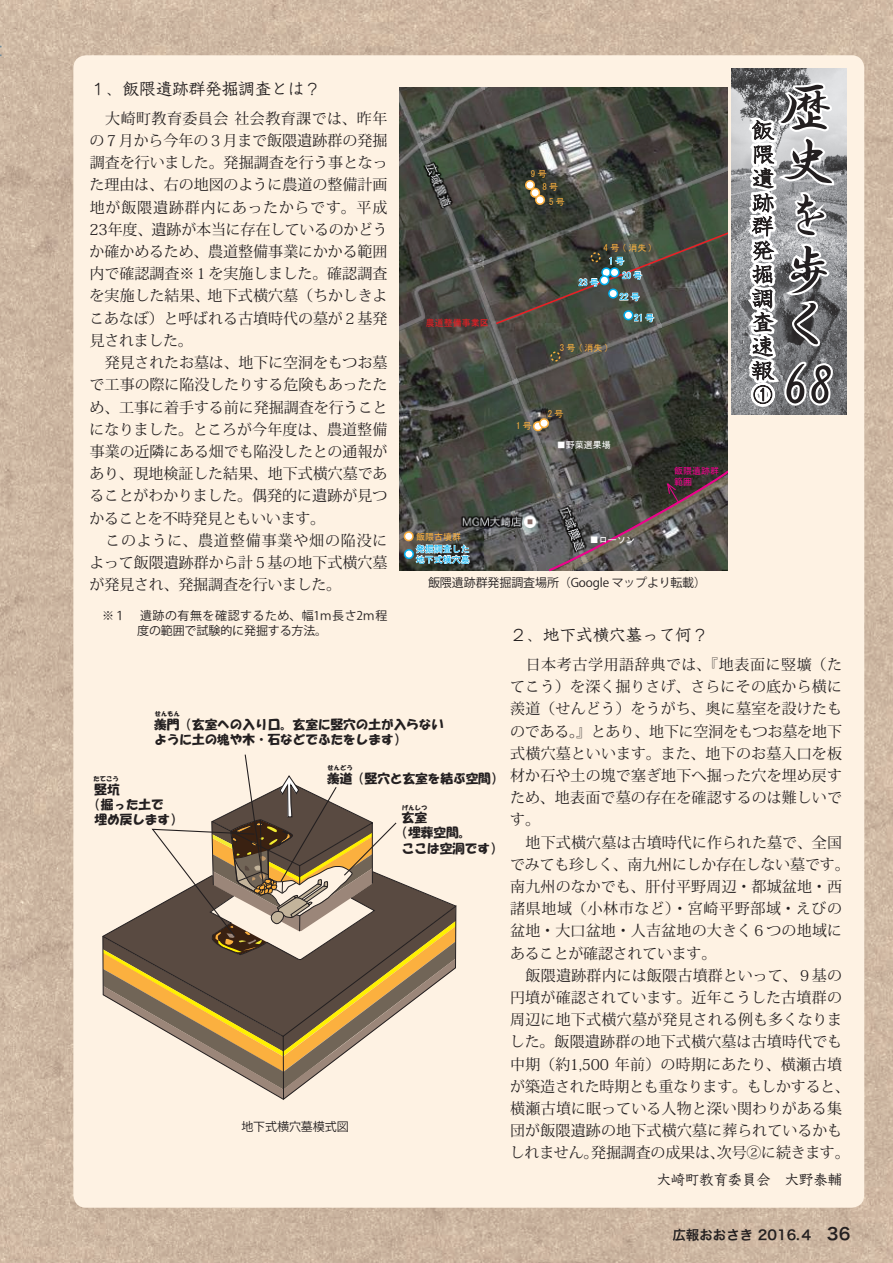
<style>
.page{position:relative;width:893px;height:1263px;background:#fff}
.page>*{position:absolute;margin:0;border:0;box-sizing:border-box;transform-origin:0 0}
.t1{font:54px "HGS Gyoshotai";color:#231f20}
.カレンダー内容{font:16.5px "Kyoka ICA Pro";color:#231f20}
.カレンダー内容-2{font:15px/22.2px "Koz Min Pro";letter-spacing:.005em;color:#231f20;text-align:justify}
.カレンダー内容-3{font:14.25px "Kyoka ICA Pro";color:#231f20}
.t2{font:13.5px "Hira Kaku Pro W6";color:#231f20}
.t3{font:12.6px/15.1px "HG Soei Kakupoptai";color:#231f20}
.カレンダー内容-4{font:12px/15px "Koz Go Pro";letter-spacing:-.01em;color:#231f20}
.t4{font:9px/15.3px "MS Gothic";letter-spacing:.25em;color:#fbb03f}
.t5{font:9px/14.4px "MS Gothic";color:#00aeef}
.t6{font:9px "MS Gothic";color:#fff}
.t7{font:9px "MS Gothic";color:#ee1d23}
.t8{font:9px/10.5px "MS Gothic";color:#ed028c}
.t9{font:6.3px "HG Soei Kakupoptai";color:#231f20}
.s1{font-family:"HG Kyokashotai"}
.s2{font-size:16.5px}
</style>
<div class="page">
<img style="left:0;top:0;width:893px;height:1263px">
<div style="left:73px;top:55px;width:791px;height:1153px;background:#fef2e3;border-radius:13px"></div>
<svg style="left:0;top:45px;width:3px;height:1162px;background:#cdb8a2"></svg>
<img style="left:731px;top:68px;width:115px;height:346px">
<svg style="left:739px;top:68px;width:97px;height:347px;background:#98989a"></svg>
<img style="left:399px;top:87px;width:328px;height:483px">
<svg style="left:546px;top:468px;width:181px;height:104px;background:#595352"></svg>
<div style="left:531px;top:188px;width:8px;height:9px;background:#fff;border-radius:50%"></div>
<div style="left:530px;top:188px;width:10px;height:10px;border:2px solid #fbb03f;border-radius:50%"></div>
<div style="left:526px;top:181px;width:8px;height:8px;background:#fff;border-radius:50%"></div>
<div style="left:525px;top:180px;width:10px;height:10px;border:2px solid #fbb03f;border-radius:50%"></div>
<div style="left:536px;top:196px;width:8px;height:8px;background:#fff;border-radius:50%"></div>
<div style="left:535px;top:195px;width:10px;height:10px;border:2px solid #fbb03f;border-radius:50%"></div>
<div style="left:534px;top:422px;width:8px;height:8px;background:#fff;border-radius:50%"></div>
<div style="left:533px;top:421px;width:10px;height:10px;border:2px solid #fbb03f;border-radius:50%"></div>
<div style="left:540px;top:419px;width:8px;height:8px;background:#fff;border-radius:50%"></div>
<div style="left:539px;top:418px;width:10px;height:10px;border:2px solid #fbb03f;border-radius:50%"></div>
<div style="left:405px;top:550px;width:8px;height:8px;background:#fff;border-radius:50%"></div>
<div style="left:404px;top:549px;width:10px;height:10px;border:2px solid #00aeef;border-radius:50%"></div>
<div style="left:404px;top:532px;width:9px;height:9px;background:#fff;border-radius:50%"></div>
<div style="left:404px;top:531px;width:10px;height:10px;border:2px solid #fbb03f;border-radius:50%"></div>
<div style="left:550px;top:352px;width:10px;height:10px;border:2px dashed #fbb03f;border-radius:50%"></div>
<svg style="left:494px;top:231px;width:233px;height:94px;background:#4f5149"></svg>
<svg style="left:415px;top:544px;width:55px;height:27px"></svg>
<svg style="left:102px;top:754px;width:354px;height:346px"></svg>
<p class="カレンダー内容" style="left:90px;top:76px;width:233px">１、飯隈遺跡群発掘調査とは？</p>
<p class="カレンダー内容-2" style="left:89px;top:107px;width:300px">　大崎町教育委員会社会教育課では、昨年の７月から今年の３月まで飯隈遺跡群の発掘調査を行いました。発掘調査を行う事となった理由は、右の地図のように農道の整備計画地が飯隈遺跡群内にあったからです。平成23年度、遺跡が本当に存在しているのかどうか確かめるため、農道整備事業にかかる範囲内で確認調査※１を実施しました。確認調査を実施した結果、地下式横穴墓（ちかしきよこあなぼ）と呼ばれる古墳時代の墓が２基発見されました。</p>
<p class="カレンダー内容-2" style="left:90px;top:351px;width:300px">　発見されたお墓は、地下に空洞をもつお墓で工事の際に陥没したりする危険もあったため、工事に着手する前に発掘調査を行うことになりました。ところが今年度は、農道整備事業の近隣にある畑でも陥没したとの通報があり、現地検証した結果、地下式横穴墓であることがわかりました。偶発的に遺跡が見つかることを不時発見ともいいます。</p>
<p class="カレンダー内容-2" style="left:90px;top:529px;width:300px">　このように、農道整備事業や畑の陥没によって飯隈遺跡群から計５基の地下式横穴墓が発見され、発掘調査を行いました。</p>
<p class="カレンダー内容-4" style="left:137px;top:608px;width:252px;text-indent:-35px">※１　 遺跡の有無を確認するため、幅1ｍ長さ2ｍ程度の範囲で試験的に発掘する方法。</p>
<p class="t4" style="left:531px;top:166px;width:17px">9号</p>
<p class="t4" style="left:549px;top:179px;width:17px;text-indent:-7px">8号<br>5号</p>
<p class="t4" style="left:604px;top:240px;width:51px">4号(消失)</p>
<p class="t5" style="left:622px;top:254px;width:22px;text-indent:-13px">1号<br>20 号</p>
<p class="t5" style="left:578px;top:275px;width:22px">23 号</p>
<p class="t5" style="left:619px;top:290px;width:22px">22 号</p>
<p class="t5" style="left:634px;top:311px;width:22px">21 号</p>
<p class="t7" style="left:426px;top:318px;width:64px">農道整備事業区</p>
<p class="t4" style="left:560px;top:340px;width:51px">3号(消失)</p>
<p class="t1" style="left:783px;top:358px;width:52px">68</p>
<p class="t4" style="left:548px;top:406px;width:17px">2号</p>
<p class="t4" style="left:516px;top:418px;width:17px">1号</p>
<p class="t6" style="left:557px;top:441px;width:55px">■野菜選果場</p>
<p class="t8" style="left:674px;top:466px;width:46px">飯隈遺跡群範囲</p>
<p class="t4" style="left:416px;top:529px;width:46px">飯隈古墳群</p>
<p class="t6" style="left:590px;top:535px;width:46px"><span class="s1">■</span>ローソン</p>
<p class="t5" style="left:416px;top:544px;width:55px;line-height:10.5px">発掘調査した地下式横穴墓</p>
<p class="カレンダー内容-4" style="left:428px;top:575px;width:280px">飯隈遺跡群発掘調査場所（Google マップより転載）</p>
<p class="カレンダー内容" style="left:510px;top:622px;width:199px">２、地下式横穴墓って何？</p>
<p class="カレンダー内容-2" style="left:510px;top:653px;width:334px">　日本考古学用語辞典では、『地表面に竪壙（たてこう）を深く掘りさげ、さらにその底から横に羨道（せんどう）をうがち、奥に墓室を設けたものである。』とあり、地下に空洞をもつお墓を地下式横穴墓といいます。また、地下のお墓入口を板材か石や土の塊で塞ぎ地下へ掘った穴を埋め戻すため、地表面で墓の存在を確認するのは難しいです。</p>
<p class="カレンダー内容-2" style="left:510px;top:830px;width:341px;text-align:left">　地下式横穴墓は古墳時代に作られた墓で、全国でみても珍しく、南九州にしか存在しない墓です。南九州のなかでも、肝付平野周辺・都城盆地・西諸県地域（小林市など）・宮崎平野部域・えびの盆地・大口盆地・人吉盆地の大きく６つの地域にあることが確認されています。</p>
<p class="カレンダー内容-2" style="left:510px;top:964px;width:341px;text-align:left">　飯隈遺跡群内には飯隈古墳群といって、９基の円墳が確認されています。近年こうした古墳群の周辺に地下式横穴墓が発見される例も多くなりました。飯隈遺跡群の地下式横穴墓は古墳時代でも中期（約1,500 年前）の時期にあたり、横瀬古墳が築造された時期とも重なります。もしかすると、横瀬古墳に眠っている人物と深い関わりがある集団が飯隈遺跡の地下式横穴墓に葬られているかもしれません。発掘調査の成果は、次号②に続きます。</p>
<p class="t9" style="left:155px;top:710px;width:27px">せんもん</p>
<p class="t3" style="left:154px;top:717px;width:291px">羨門（玄室への入り口。玄室に竪穴の土が入らないように土の塊や木・石などでふたをします）</p>
<p class="t3" style="left:327px;top:771px;width:178px">羨道（竪穴と玄室を結ぶ空間）</p>
<p class="t3" style="left:402px;top:810px;width:27px">玄室</p>
<p class="t3" style="left:396px;top:825px;width:77px">（埋葬空間。</p>
<p class="t3" style="left:402px;top:840px;width:102px">ここは空洞です）</p>
<p class="t9" style="left:327px;top:764px;width:27px">せんどう</p>
<p class="t9" style="left:94px;top:775px;width:27px">たてこう</p>
<p class="t3" style="left:95px;top:781px;width:27px">竪坑</p>
<p class="t3" style="left:88px;top:797px;width:77px">（掘った土で</p>
<p class="t3" style="left:95px;top:812px;width:90px">埋め戻します）</p>
<p class="t9" style="left:402px;top:804px;width:27px">げんしつ</p>
<p class="カレンダー内容-4" style="left:241px;top:1119px;width:109px">地下式横穴墓模式図</p>
<p class="カレンダー内容-3" style="left:657px;top:1169px;width:187px">大崎町教育委員会　大野泰輔</p>
<p class="t2" style="left:672px;top:1222px;width:180px">広報おおさき 2016.４　<span class="s2">36</span></p>
</div>
